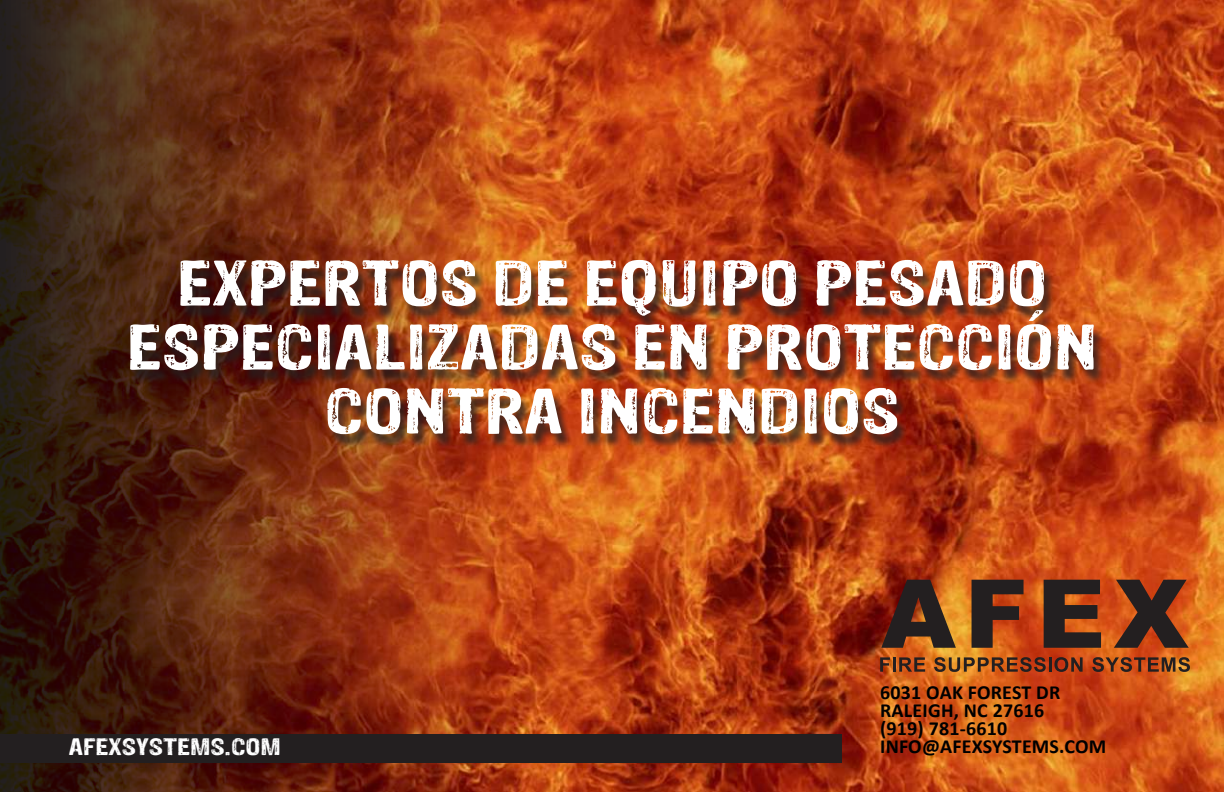
<style>
.page{position:relative;width:1224px;height:792px;background:#fff}
.page>*{position:absolute;margin:0;border:0;box-sizing:border-box;transform-origin:0 0}
.t1{font:52.4px/64px "Sans Culottes";color:#fff;text-align:center;scale:1.33 1}
.t2{font:700 20px/18px "Calibri";letter-spacing:.01em;color:#000}
.t3{font:19.6px "Sans Culottes";color:#fff;scale:1.33 1}
</style>
<div class="page">
<img style="left:0;top:0;width:1224px;height:792px">
<svg style="left:881px;top:580px;width:75px;height:68px;background:#66381d"></svg>
<svg style="left:972px;top:580px;width:52px;height:68px;background:#64301b"></svg>
<svg style="left:1044px;top:580px;width:57px;height:68px;background:#502e1e"></svg>
<svg style="left:1114px;top:580px;width:75px;height:68px;background:#71351c"></svg>
<svg style="left:880px;top:657px;width:10px;height:15px"></svg>
<hr style="left:893px;top:657px;width:3px;height:15px;background:#231f20">
<svg style="left:899px;top:657px;width:26px;height:15px"></svg>
<svg style="left:934px;top:657px;width:112px;height:15px;background:#8a4b1e"></svg>
<hr style="left:1049px;top:657px;width:3px;height:15px;background:#231f20">
<svg style="left:1054px;top:657px;width:29px;height:15px"></svg>
<svg style="left:1092px;top:657px;width:98px;height:15px"></svg>
<div style="left:130px;top:264px;width:975px;height:186px;background:#231f20;opacity:.75"></div>
<div style="left:0;top:734px;width:841px;height:28px;background:#231f20"></div>
<h1 class="t1" style="left:127px;top:251px;width:731px">EXPERTOS DE EQUIPO PESADO<br>ESPECIALIZADAS EN PROTECCIÓN<br>CONTRA INCENDIOS</h1>
<p class="t3" style="left:69px;top:732px;width:161px">AFEXSYSTEMS.COM</p>
<p class="t2" style="left:880px;top:683px;width:228px">6031 OAK FOREST DR<br>RALEIGH, NC 27616<br>(919) 781-6610<br>INFO@AFEXSYSTEMS.COM</p>
</div>
